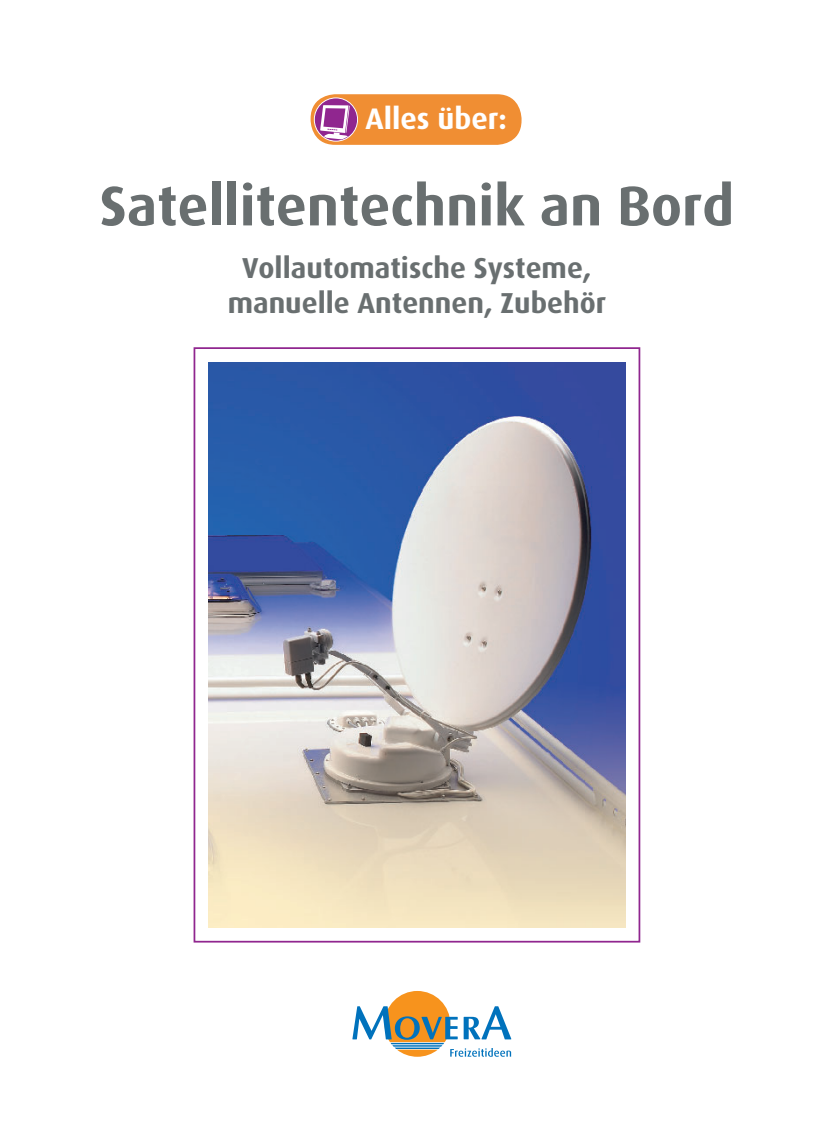
<style>
.page{position:relative;width:819px;height:1141px;background:#fff}
.page>*{position:absolute;margin:0;border:0;box-sizing:border-box;transform-origin:0 0}
.t1{font:700 56px "Dax";color:#696f70}
.t2{font:700 29.75px "Dax";color:#fff}
.t3{font:700 28.88px/34.6px "Dax";color:#696f70;text-align:center}
</style>
<div class="page">
<svg style="left:352px;top:991px;width:159px;height:66px"></svg>
<div style="left:310px;top:94px;width:211px;height:51px;background:#f08e33;border-radius:24px"></div>
<svg style="left:314px;top:97px;width:44px;height:45px"></svg>
<div style="left:193px;top:347px;width:447px;height:596px;border:2px solid #90268f"></div>
<img style="left:208px;top:362px;width:417px;height:566px">
<p class="t2" style="left:365px;top:106px;width:143px">Alles über:</p>
<h1 class="t1" style="left:100px;top:182px;width:635px">Satellitentechnik an Bord</h1>
<p class="t3" style="left:228px;top:253px;width:380px">Vollautomatische Systeme, manuelle Antennen, Zubehör</p>
</div>
